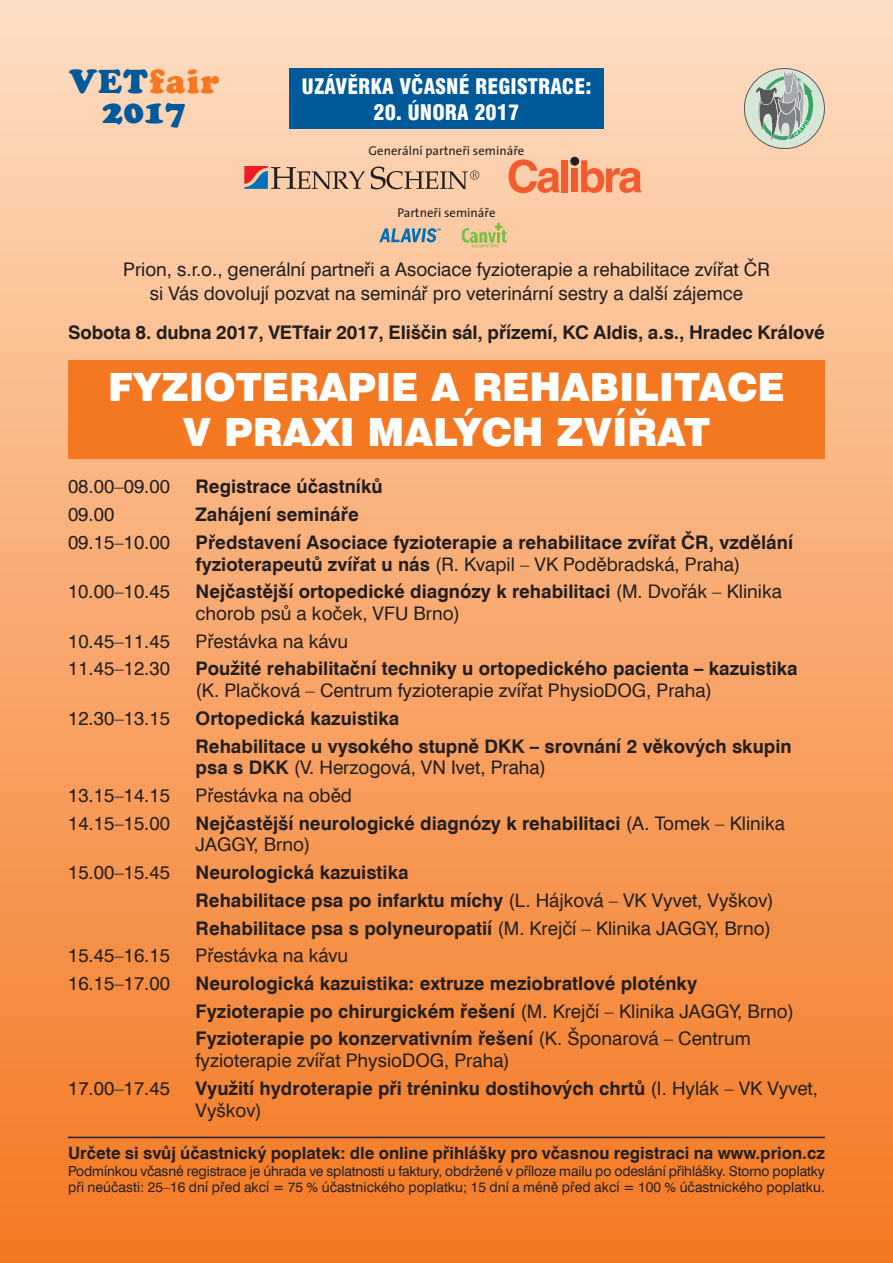
<style>
.page{position:relative;width:893px;height:1263px;background:#fff}
.page>*{position:absolute;margin:0;border:0;box-sizing:border-box;transform-origin:0 0}
.t1{font:900 39px/45px "Swiss 721 AT";color:#fff;text-align:center}
.t2{font:33px/30px "Cupertino CE";letter-spacing:.04em;color:#005999;text-align:center}
.t3{font:900 condensed 21px "Swiss 721 AT";color:#fff}
.t4{font:700 18.75px/27.8px "Swiss 721 AT";color:#231f20}
.t5{font:18.75px/24px "Swiss 721 AT";color:#231f20;text-align:center}
.t6{font:700 16.95px "Swiss 721 AT";color:#231f20}
.t7{font:13.8px/16.5px "Swiss 721 AT";letter-spacing:-.01em;color:#231f20}
.t8{font:12.75px "The Sans 5";color:#231f20}
.s1{color:#f47721}
.s2{font-weight:400}
.s3{font-weight:700}
</style>
<div class="page">
<div style="left:0;top:0;width:893px;height:1263px;background:linear-gradient(to bottom,#fdddc1,#f3771f)"></div>
<hr style="left:68px;top:1137px;width:757px;height:1px;background:#231f20">
<div style="left:68px;top:360px;width:757px;height:99px;background:#f47721"></div>
<div style="left:289px;top:68px;width:315px;height:60px;background:#005999"></div>
<div style="left:744px;top:69px;width:80px;height:80px;background:#d6e7d8;border-radius:50%"></div>
<div style="left:744px;top:68px;width:81px;height:81px;border:1px solid #57585a;border-radius:50%"></div>
<svg style="left:755px;top:70px;width:59px;height:74px"></svg>
<svg style="left:371px;top:166px;width:108px;height:23px;background:#cca78c"></svg>
<svg style="left:244px;top:166px;width:121px;height:23px;background:#be9887"></svg>
<div style="left:570px;top:157px;width:9px;height:9px;background:#231f20;border-radius:50%"></div>
<div style="left:572px;top:169px;width:6px;height:23px;background:#f15b2e"></div>
<div style="left:562px;top:160px;width:6px;height:32px;background:#f15b2e"></div>
<svg style="left:509px;top:159px;width:51px;height:34px;background:#f69971"></svg>
<svg style="left:581px;top:160px;width:60px;height:33px;background:#f6956d"></svg>
<svg style="left:379px;top:228px;width:62px;height:14px"></svg>
<img style="left:462px;top:222px;width:46px;height:26px">
<h2 class="t2" style="left:69px;top:67px;width:152px">VET<span class="s1">fair<br></span>2017</h2>
<p class="t3" style="left:301px;top:75px;width:291px">UZÁVĚRKA VČASNÉ REGISTRACE:</p>
<p class="t3" style="left:374px;top:100px;width:147px">20. ÚNORA 2017</p>
<p class="t8" style="left:369px;top:145px;width:157px">Generální partneři semináře</p>
<p class="t8" style="left:397px;top:207px;width:100px">Partneři semináře</p>
<p class="t5" style="left:123px;top:257px;width:648px">Prion, s.r.o., generální partneři a Asociace fyzioterapie a rehabilitace zvířat ČR si Vás dovolují pozvat na seminář pro veterinární sestry a další zájemce</p>
<p class="t4" style="left:68px;top:318px;width:758px">Sobota 8. dubna 2017, VETfair 2017, Eliščin sál, přízemí, KC Aldis, a.s., Hradec Králové</p>
<h1 class="t1" style="left:108px;top:365px;width:678px">FYZIOTERAPIE A REHABILITACE<br>V PRAXI MALÝCH ZVÍŘAT</h1>
<p class="t5" style="left:68px;top:475px;width:104px">08.00–09.00</p>
<p class="t4" style="left:196px;top:472px;width:189px">Registrace účastníků</p>
<p class="t5" style="left:68px;top:503px;width:48px">09.00</p>
<p class="t4" style="left:196px;top:500px;width:165px">Zahájení semináře</p>
<p class="t5" style="left:68px;top:530px;width:104px">09.15–10.00</p>
<p class="t4" style="left:196px;top:531px;width:599px;line-height:21.8px">Představení Asociace fyzioterapie a rehabilitace zvířat ČR, vzdělání fyzioterapeutů zvířat u nás <span class="s2">(R. Kvapil – VK Poděbradská, Praha)</span></p>
<p class="t5" style="left:68px;top:580px;width:104px">10.00–10.45</p>
<p class="t4" style="left:196px;top:580px;width:588px;line-height:21.8px">Nejčastější ortopedické diagnózy k rehabilitaci <span class="s2">(M. Dvořák – Klinika chorob psů a koček, VFU Brno)</span></p>
<p class="t5" style="left:68px;top:629px;width:104px">10.45–11.45</p>
<p class="t5" style="left:196px;top:629px;width:154px">Přestávka na kávu</p>
<p class="t5" style="left:68px;top:657px;width:103px">11.45–12.30</p>
<p class="t4" style="left:196px;top:654px;width:604px">Použité rehabilitační techniky u ortopedického pacienta – kazuistika</p>
<p class="t5" style="left:196px;top:679px;width:518px">(K. Plačková – Centrum fyzioterapie zvířat PhysioDOG, Praha)</p>
<p class="t5" style="left:68px;top:706px;width:104px">12.30–13.15</p>
<p class="t4" style="left:196px;top:704px;width:598px">Ortopedická kazuistika<br>Rehabilitace u vysokého stupně DKK – srovnání 2 věkových skupin</p>
<p class="t5" style="left:196px;top:756px;width:352px"><span class="s3">psa s DKK</span> (V. Herzogová, VN Ivet, Praha)</p>
<p class="t5" style="left:68px;top:783px;width:104px">13.15–14.15</p>
<p class="t5" style="left:196px;top:783px;width:158px">Přestávka na oběd</p>
<p class="t5" style="left:68px;top:811px;width:104px">14.15–15.00</p>
<p class="t4" style="left:196px;top:812px;width:591px;line-height:21.8px">Nejčastější neurologické diagnózy k rehabilitaci <span class="s2">(A. Tomek – Klinika<br>JAGGY, Brno)</span></p>
<p class="t5" style="left:68px;top:861px;width:104px">15.00–15.45</p>
<p class="t4" style="left:196px;top:858px;width:580px">Neurologická kazuistika<br>Rehabilitace psa po infarktu míchy <span class="s2">(L. Hájková – VK Vyvet, Vyškov)<br></span>Rehabilitace psa s polyneuropatií <span class="s2">(M. Krejčí – Klinika JAGGY, Brno)</span></p>
<p class="t5" style="left:68px;top:944px;width:104px">15.45–16.15</p>
<p class="t5" style="left:196px;top:944px;width:154px">Přestávka na kávu</p>
<p class="t5" style="left:68px;top:971px;width:103px">16.15–17.00</p>
<p class="t4" style="left:196px;top:969px;width:600px">Neurologická kazuistika: extruze meziobratlové ploténky<br>Fyzioterapie po chirurgickém řešení <span class="s2">(M. Krejčí – Klinika JAGGY, Brno)<br></span>Fyzioterapie po konzervativním řešení <span class="s2">(K. Šponarová – Centrum</span></p>
<p class="t5" style="left:196px;top:1049px;width:316px">fyzioterapie zvířat PhysioDOG, Praha)</p>
<p class="t5" style="left:68px;top:1076px;width:104px">17.00–17.45</p>
<p class="t4" style="left:196px;top:1077px;width:624px;line-height:21.8px">Využití hydroterapie při tréninku dostihových chrtů <span class="s2">(I. Hylák – VK Vyvet,<br>Vyškov)</span></p>
<p class="t6" style="left:68px;top:1143px;width:758px">Určete si svůj účastnický poplatek: dle online přihlášky pro včasnou registraci na www.prion.cz</p>
<p class="t7" style="left:68px;top:1162px;width:758px">Podmínkou včasné registrace je úhrada ve splatnosti u faktury, obdržené v příloze mailu po odeslání přihlášky. Storno poplatky při neúčasti: 25–16 dní před akcí = 75 % účastnického poplatku; 15 dní a méně před akcí = 100 % účastnického poplatku.</p>
</div>
